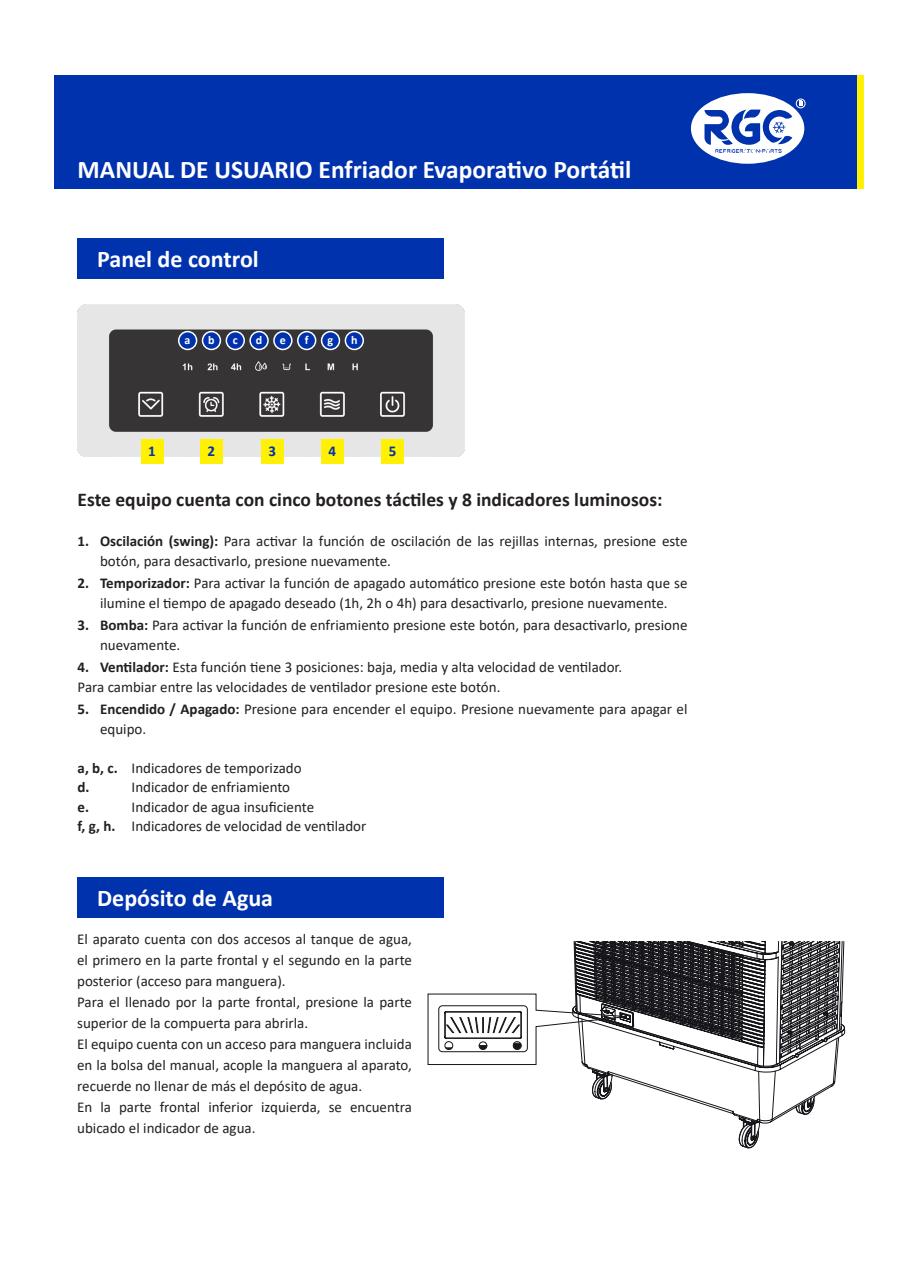
<style>
.page{position:relative;width:918px;height:1276px;background:#fff}
.page>*{position:absolute;margin:0;border:0;box-sizing:border-box;transform-origin:0 0}
.t1{font:700 25.5px "Calibri";color:#fff}
.t2{font:700 24px "Calibri";color:#fff}
.t3{font:700 19.5px "Calibri";color:#231f20}
.t4{font:15px/21px "Calibri";color:#231f20}
.t5{font:700 15px "Calibri";color:#0032ad}
.t6{font:700 15px "Calibri";color:#231f20}
.t7{font:700 12px "Calibri";color:#fff}
.s1{font-weight:700}
</style>
<div class="page">
<div style="left:857px;top:75px;width:7px;height:114px;background:#fff101"></div>
<div style="left:54px;top:75px;width:803px;height:114px;background:#0032ad"></div>
<svg style="left:691px;top:93px;width:115px;height:71px"></svg>
<div style="left:77px;top:877px;width:367px;height:40px;background:#0032ad"></div>
<div style="left:77px;top:238px;width:367px;height:40px;background:#0032ad"></div>
<img style="left:77px;top:304px;width:388px;height:152px">
<div style="left:179px;top:332px;width:18px;height:17px;background:#0032ad;border-radius:50%"></div>
<div style="left:178px;top:331px;width:19px;height:19px;border:2px solid #fff;border-radius:50%"></div>
<div style="left:203px;top:332px;width:17px;height:17px;background:#0032ad;border-radius:50%"></div>
<div style="left:202px;top:331px;width:19px;height:19px;border:2px solid #fff;border-radius:50%"></div>
<div style="left:226px;top:332px;width:18px;height:17px;background:#0032ad;border-radius:50%"></div>
<div style="left:226px;top:331px;width:19px;height:19px;border:2px solid #fff;border-radius:50%"></div>
<div style="left:250px;top:332px;width:18px;height:17px;background:#0032ad;border-radius:50%"></div>
<div style="left:249px;top:331px;width:20px;height:19px;border:2px solid #fff;border-radius:50%"></div>
<div style="left:274px;top:332px;width:18px;height:17px;background:#0032ad;border-radius:50%"></div>
<div style="left:273px;top:331px;width:20px;height:19px;border:2px solid #fff;border-radius:50%"></div>
<div style="left:298px;top:332px;width:18px;height:17px;background:#0032ad;border-radius:50%"></div>
<div style="left:297px;top:331px;width:19px;height:19px;border:2px solid #fff;border-radius:50%"></div>
<div style="left:322px;top:332px;width:17px;height:17px;background:#0032ad;border-radius:50%"></div>
<div style="left:321px;top:331px;width:19px;height:19px;border:2px solid #fff;border-radius:50%"></div>
<div style="left:345px;top:332px;width:18px;height:17px;background:#0032ad;border-radius:50%"></div>
<div style="left:345px;top:331px;width:19px;height:19px;border:2px solid #fff;border-radius:50%"></div>
<div style="left:141px;top:439px;width:22px;height:24px;background:#fff101"></div>
<div style="left:200px;top:439px;width:23px;height:24px;background:#fff101"></div>
<div style="left:261px;top:439px;width:23px;height:24px;background:#fff101"></div>
<div style="left:321px;top:439px;width:23px;height:24px;background:#fff101"></div>
<div style="left:382px;top:439px;width:22px;height:24px;background:#fff101"></div>
<svg style="left:738px;top:941px;width:107px;height:207px"></svg>
<svg style="left:428px;top:941px;width:416px;height:180px"></svg>
<p class="t1" style="left:78px;top:152px;width:555px">MANUAL DE USUARIO Enfriador Evaporativo Portátil</p>
<p class="t2" style="left:97px;top:242px;width:163px">Panel de control</p>
<p class="t7" style="left:185px;top:331px;width:7px">a</p>
<p class="t7" style="left:208px;top:331px;width:8px">b</p>
<p class="t7" style="left:233px;top:331px;width:7px">c</p>
<p class="t7" style="left:256px;top:331px;width:8px">d</p>
<p class="t7" style="left:280px;top:331px;width:8px">e</p>
<p class="t7" style="left:305px;top:331px;width:5px">f</p>
<p class="t7" style="left:328px;top:331px;width:7px">g</p>
<p class="t7" style="left:351px;top:331px;width:8px">h</p>
<p class="t5" style="left:148px;top:440px;width:9px">1</p>
<p class="t5" style="left:208px;top:440px;width:9px">2</p>
<p class="t5" style="left:268px;top:440px;width:9px">3</p>
<p class="t5" style="left:328px;top:440px;width:9px">4</p>
<p class="t5" style="left:389px;top:440px;width:9px">5</p>
<p class="t3" style="left:78px;top:485px;width:586px">Este equipo cuenta con cinco botones táctiles y 8 indicadores luminosos:</p>
<p class="t4" style="left:100px;top:531px;width:589px;line-height:19.5px;text-indent:-22px"><span class="s1">1. Oscilación (swing):</span> Para activar la función de oscilación de las rejillas internas, presione este botón, para desactivarlo, presione nuevamente.</p>
<p class="t4" style="left:78px;top:573px;width:611px;line-height:19.5px;text-align:center"><span class="s1">2. Temporizador:</span> Para activar la función de apagado automático presione este botón hasta que se ilumine el tiempo de apagado deseado (1h, 2h o 4h) para desactivarlo, presione nuevamente.</p>
<p class="t4" style="left:100px;top:615px;width:589px;line-height:19.5px;text-indent:-22px"><span class="s1">3. Bomba:</span> Para activar la función de enfriamiento presione este botón, para desactivarlo, presione nuevamente.</p>
<p class="t4" style="left:78px;top:656px;width:546px"><span class="s1">4. Ventilador:</span> Esta función tiene 3 posiciones: baja, media y alta velocidad de ventilador.</p>
<p class="t4" style="left:78px;top:676px;width:424px">Para cambiar entre las velocidades de ventilador presione este botón.</p>
<p class="t4" style="left:100px;top:699px;width:589px;line-height:19.5px;text-indent:-22px"><span class="s1">5. Encendido / Apagado:</span> Presione para encender el equipo. Presione nuevamente para apagar el equipo.</p>
<p class="t4" style="left:78px;top:758px;width:226px;line-height:19.5px"><span class="s1">a, b, c.</span> Indicadores de temporizado <span class="s1">d.</span></p>
<p class="t4" style="left:132px;top:776px;width:160px">Indicador de enfriamiento</p>
<p class="t4" style="left:78px;top:797px;width:290px;line-height:19.5px;text-align:center">Indicador de agua insuficiente<br><span class="s1">f, g, h.</span> Indicadores de velocidad de ventilador</p>
<p class="t6" style="left:78px;top:796px;width:13px">e.</p>
<p class="t2" style="left:97px;top:881px;width:177px">Depósito de Agua</p>
<p class="t4" style="left:77px;top:928px;width:336px;text-align:justify">El aparato cuenta con dos accesos al tanque de agua, el primero en la parte frontal y el segundo en la parte posterior (acceso para manguera).</p>
<p class="t4" style="left:77px;top:991px;width:336px">Para el llenado por la parte frontal, presione la parte superior de la compuerta para abrirla.</p>
<p class="t4" style="left:77px;top:1033px;width:336px;text-align:justify">El equipo cuenta con un acceso para manguera incluida en la bolsa del manual, acople la manguera al aparato, recuerde no llenar de más el depósito de agua.</p>
<p class="t4" style="left:77px;top:1096px;width:336px">En la parte frontal inferior izquierda, se encuentra ubicado el indicador de agua.</p>
</div>
